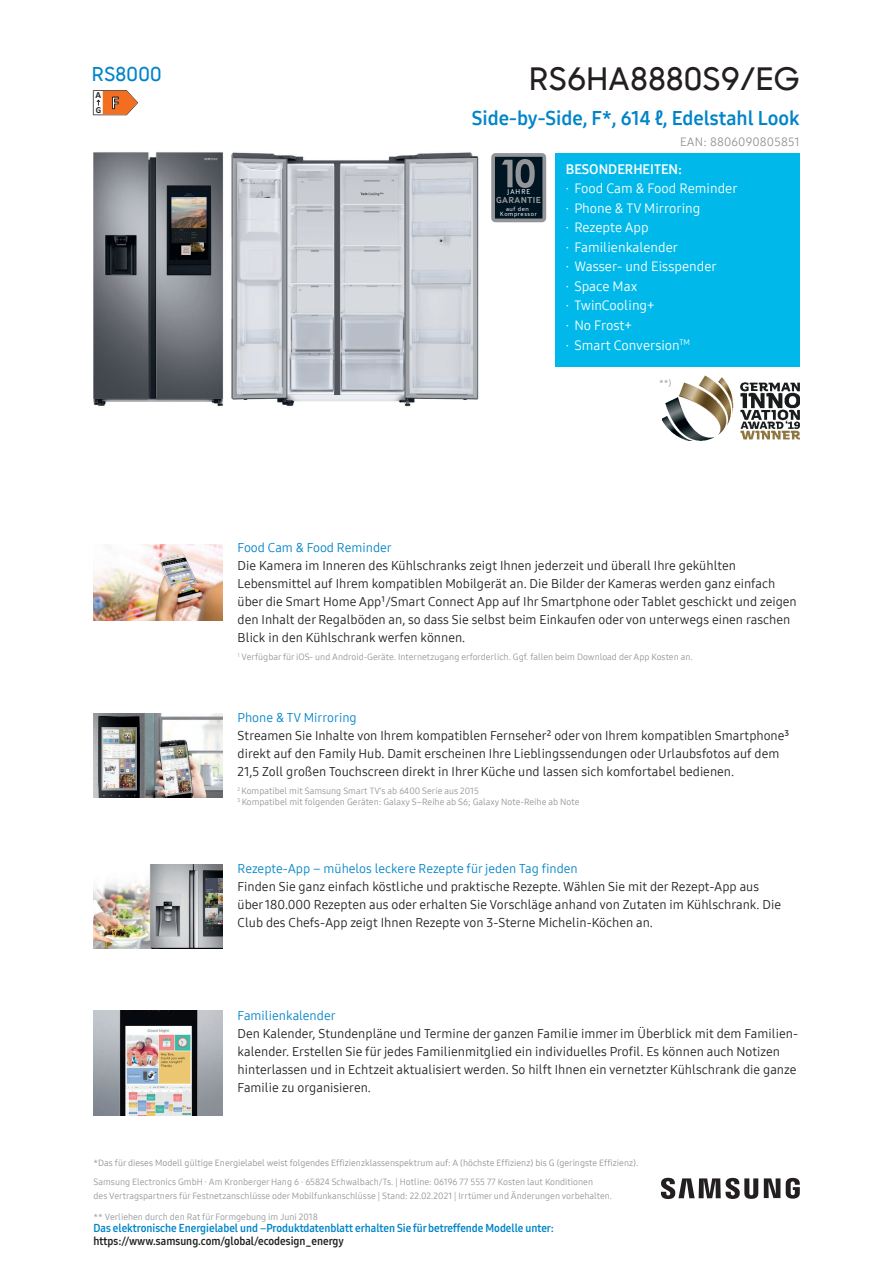
<style>
.page{position:relative;width:893px;height:1263px;background:#fff}
.page>*{position:absolute;margin:0;border:0;box-sizing:border-box;transform-origin:0 0}
.t1{font:500 31.5px "Samsung Sharp Sans";letter-spacing:.015em;color:#231f20}
.t2{font:19.5px "Samsung One 700";color:#0084c8}
.t3{font:500 19.5px "Samsung Sharp Sans";letter-spacing:.015em;color:#0084c8}
.t4{font:13.5px/19.6px "Samsung One 400";color:#fff}
.t5{font:13.5px "Samsung One 700";color:#fff}
.t6{font:12.75px/18px "Samsung One 400";color:#231f20}
.t7{font:12.75px "Samsung One 400";color:#0084c8}
.t8{font:12.75px "Samsung One 400";color:#0083c7}
.t9{font:12px "Samsung One 400";letter-spacing:.015em;color:#929394}
.t10{font:11.25px "Samsung One 700 C";color:#0084c8}
.t11{font:11.25px "Samsung One 700 C";color:#231f20}
.t12{font:700 9.3px/14.5px "Calibri";color:#231f20}
.t13{font:9px/13.5px "Samsung One 400";color:#939598}
.t14{font:9px "Samsung One 400";color:#929394}
.t15{font:700 9px "Samsung Inter Face";letter-spacing:.05em;color:#939598}
.t16{font:7.35px "Samsung Inter Face";letter-spacing:.15em;color:#fff}
.t17{font:6.3px/5.6px "Samsung Inter Face";letter-spacing:.1em;color:#fff;text-align:center}
</style>
<div class="page">
<svg style="left:661px;top:1178px;width:138px;height:21px"></svg>
<div style="left:555px;top:153px;width:244px;height:213px;background:#00b9ea"></div>
<img style="left:94px;top:865px;width:129px;height:84px">
<img style="left:94px;top:544px;width:129px;height:77px">
<img style="left:94px;top:1011px;width:129px;height:105px">
<img style="left:94px;top:714px;width:129px;height:84px">
<img style="left:662px;top:376px;width:137px;height:65px">
<img style="left:93px;top:152px;width:410px;height:255px">
<svg style="left:491px;top:153px;width:55px;height:69px;background:#35434c"></svg>
<svg style="left:93px;top:90px;width:45px;height:25px"></svg>
<h2 class="t3" style="left:92px;top:65px;width:71px">RS8000</h2>
<p class="t12" style="left:95px;top:88px;width:25px">A<br>G <sup>F</sup></p>
<h1 class="t1" style="left:529px;top:64px;width:272px">RS6HA8880S9/EG</h1>
<h2 class="t2" style="left:472px;top:107px;width:329px">Side-by-Side, F*, 614 ℓ, Edelstahl Look</h2>
<p class="t16" style="left:507px;top:187px;width:24px">JAHRE</p>
<p class="t15" style="left:496px;top:195px;width:47px">GARANTIE</p>
<p class="t17" style="left:500px;top:206px;width:38px">auf den<br>Kompressor</p>
<p class="t9" style="left:680px;top:135px;width:121px">EAN: 8806090805851</p>
<p class="t5" style="left:566px;top:161px;width:118px">BESONDERHEITEN:</p>
<p class="t4" style="left:566px;top:179px;width:173px">· Food Cam &amp; Food Reminder · Phone &amp; TV Mirroring<br>· Rezepte App<br>· Familienkalender<br>· Wasser- und Eisspender<br>· Space Max<br>· TwinCooling+<br>· No Frost+<br>· Smart Conversion<sup>TM</sup></p>
<p class="t13" style="left:659px;top:377px;width:14px">**)</p>
<p class="t8" style="left:238px;top:540px;width:156px">Food Cam &amp; Food Reminder</p>
<p class="t6" style="left:238px;top:557px;width:560px">Die Kamera im Inneren des Kühlschranks zeigt Ihnen jederzeit und überall Ihre gekühlten Lebensmittel auf Ihrem kompatiblen Mobilgerät an. Die Bilder der Kameras werden ganz einfach über die Smart Home App¹/Smart Connect App auf Ihr Smartphone oder Tablet geschickt und zeigen den Inhalt der Regalböden an, so dass Sie selbst beim Einkaufen oder von unterwegs einen raschen Blick in den Kühlschrank werfen können.</p>
<p class="t13" style="left:238px;top:650px;width:456px"><sup>1</sup> Verfügbar für iOS- und Android-Geräte. Internetzugang erforderlich. Ggf. fallen beim Download der App Kosten an.</p>
<p class="t7" style="left:238px;top:710px;width:121px">Phone &amp; TV Mirroring</p>
<p class="t6" style="left:238px;top:727px;width:553px">Streamen Sie Inhalte von Ihrem kompatiblen Fernseher² oder von Ihrem kompatiblen Smartphone³ direkt auf den Family Hub. Damit erscheinen Ihre Lieblingssendungen oder Urlaubsfotos auf dem<br>21,5 Zoll großen Touchscreen direkt in Ihrer Küche und lassen sich komfortabel bedienen.</p>
<p class="t13" style="left:238px;top:786px;width:343px;line-height:10.8px"><sup>2</sup> Kompatibel mit Samsung Smart TV‘s ab 6400 Serie aus 2015<br><sup>3</sup> Kompatibel mit folgenden Geräten: Galaxy S–Reihe ab S6; Galaxy Note-Reihe ab Note</p>
<p class="t7" style="left:238px;top:861px;width:342px">Rezepte-App – mühelos leckere Rezepte für jeden Tag finden</p>
<p class="t6" style="left:238px;top:878px;width:545px">Finden Sie ganz einfach köstliche und praktische Rezepte. Wählen Sie mit der Rezept-App aus über 180.000 Rezepten aus oder erhalten Sie Vorschläge anhand von Zutaten im Kühlschrank. Die<br>Club des Chefs-App zeigt Ihnen Rezepte von 3-Sterne Michelin-Köchen an.</p>
<p class="t7" style="left:238px;top:1008px;width:100px">Familienkalender</p>
<p class="t6" style="left:238px;top:1024px;width:562px">Den Kalender, Stundenpläne und Termine der ganzen Familie immer im Überblick mit dem Familien&shy;kalender. Erstellen Sie für jedes Familienmitglied ein individuelles Profil. Es können auch Notizen hinterlassen und in Echtzeit aktualisiert werden. So hilft Ihnen ein vernetzter Kühlschrank die ganze Familie zu organisieren.</p>
<p class="t14" style="left:94px;top:1158px;width:546px">*Das für dieses Modell gültige Energielabel weist folgendes Effizienzklassenspektrum auf: A (höchste Effizienz) bis G (geringste Effizienz).</p>
<p class="t13" style="left:94px;top:1176px;width:520px">Samsung Electronics GmbH ∙ Am Kronberger Hang 6 ∙ 65824 Schwalbach/Ts. | Hotline: 06196 77 555 77 Kosten laut Konditionen<br>des Vertragspartners für Festnetzanschlüsse oder Mobilfunkanschlüsse | Stand: 22.02.2021 | Irrtümer und Änderungen vorbehalten.</p>
<p class="t10" style="left:94px;top:1221px;width:462px">Das elektronische Energielabel und –Produktdatenblatt erhalten Sie für betreffende Modelle unter:</p>
<p class="t11" style="left:94px;top:1235px;width:252px">https://www.samsung.com/global/ecodesign_energy</p>
<p class="t13" style="left:94px;top:1210px;width:226px">** Verliehen durch den Rat für Formgebung im Juni 2018</p>
</div>
